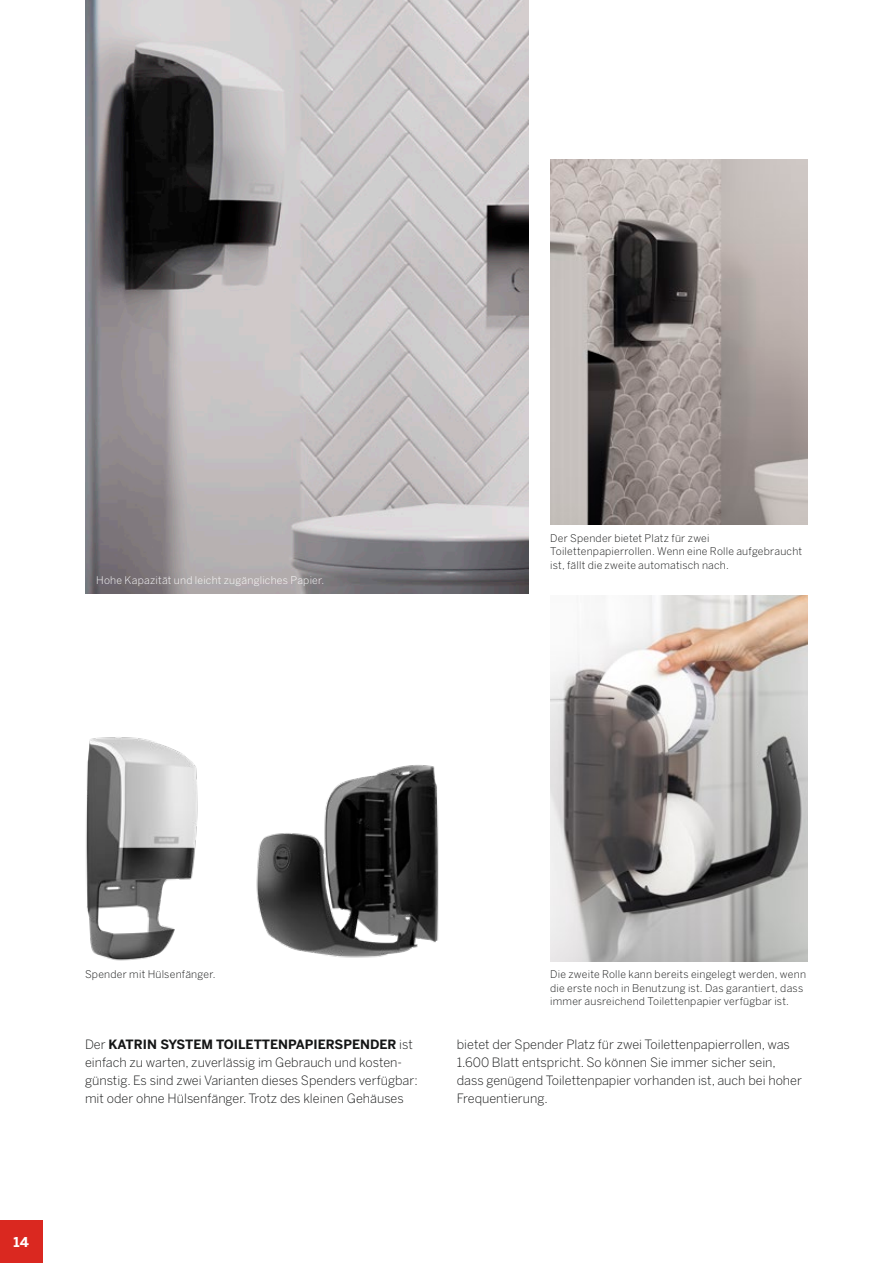
<style>
.page{position:relative;width:893px;height:1263px;background:#fff}
.page>*{position:absolute;margin:0;border:0;box-sizing:border-box;transform-origin:0 0}
.t1{font:700 13.5px "Benton Sans";color:#fff}
.t2{font:300 12.75px/18px "Benton Sans";color:#151616}
.t3{font:300 10.5px/13.5px "Benton Sans";letter-spacing:.02em;color:#151616}
.t4{font:300 10.5px "Benton Sans";letter-spacing:.02em;color:#fff}
.s1{font-weight:700}
</style>
<div class="page">
<img style="left:86px;top:737px;width:112px;height:224px">
<img style="left:256px;top:765px;width:183px;height:193px">
<img style="left:85px;top:0;width:444px;height:594px">
<img style="left:550px;top:159px;width:258px;height:366px">
<img style="left:550px;top:596px;width:258px;height:365px">
<div style="left:0;top:1220px;width:43px;height:43px;background:#da2820"></div>
<p class="t4" style="left:96px;top:574px;width:230px">Hohe Kapazität und leicht zugängliches Papier.</p>
<p class="t3" style="left:550px;top:531px;width:254px">Der Spender bietet Platz für zwei<br>Toilettenpapierrollen. Wenn eine Rolle aufgebraucht ist, fällt die zweite automatisch nach.</p>
<p class="t1" style="left:14px;top:1234px;width:17px">14</p>
<p class="t3" style="left:85px;top:967px;width:132px">Spender mit Hülsenfänger.</p>
<p class="t3" style="left:550px;top:967px;width:257px">Die zweite Rolle kann bereits eingelegt werden, wenn die erste noch in Benutzung ist. Das garantiert, dass immer ausreichend Toilettenpapier verfügbar ist.</p>
<p class="t2" style="left:85px;top:1035px;width:334px">Der <span class="s1">KATRIN SYSTEM TOILETTENPAPIERSPENDER</span> ist einfach zu warten, zuverlässig im Gebrauch und kosten&shy;günstig. Es sind zwei Varianten dieses Spenders verfügbar: mit oder ohne Hülsenfänger. Trotz des kleinen Gehäuses</p>
<p class="t2" style="left:457px;top:1035px;width:347px">bietet der Spender Platz für zwei Toilettenpapierrollen, was 1.600 Blatt entspricht. So können Sie immer sicher sein, dass genügend Toilettenpapier vorhanden ist, auch bei hoher Frequentierung.</p>
</div>
